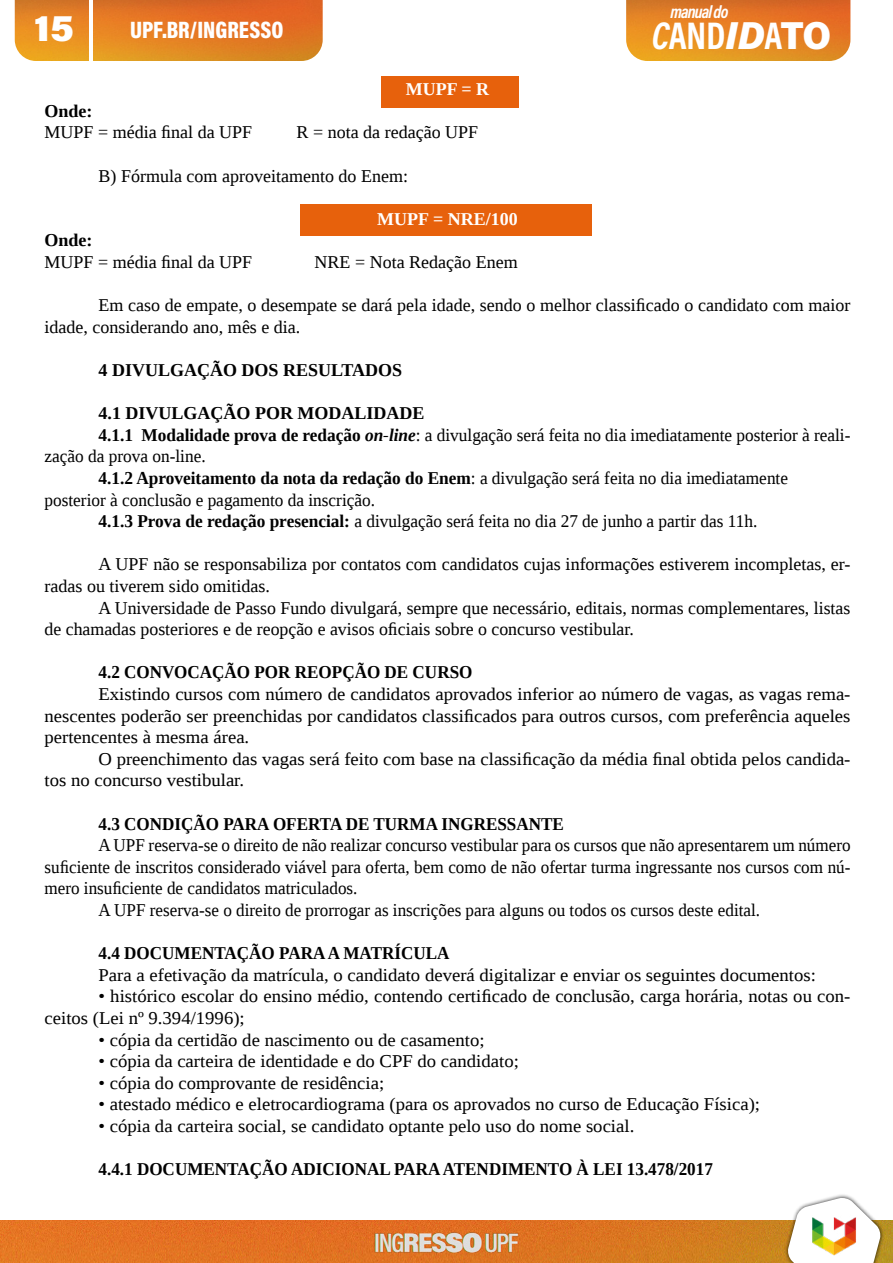
<style>
.page{position:relative;width:893px;height:1263px;background:#fff}
.page>*{position:absolute;margin:0;border:0;box-sizing:border-box;transform-origin:0 0}
.t1{font:39px "Acumin Variable Concept";letter-spacing:-.005em;color:#fff;scale:.95 1}
.t2{font:37.5px "Acumin Variable Concept";color:#fff;scale:1.05 1}
.t3{font:24px "Acumin Variable Concept";color:#fff;scale:.95 1}
.t4{font:18px/21.6px "Liberation Serif";color:#000;scale:1.04 1}
.t5{font:18px/21.6px "Liberation Serif";color:#000}
.t6{font:18px "Liberation Serif";color:#000;scale:.95 1}
.t7{font:18px "Liberation Serif";color:#000;scale:.96 1}
.t8{font:700 18px "Liberation Serif";color:#000;scale:.95 1}
.t9{font:700 18px "Liberation Serif";color:#000;scale:.96 1}
.t10{font:700 18px "Liberation Serif";color:#000}
.t11{font:700 18px "Liberation Serif";color:#fff}
.t12{font:18px "Acumin Variable Concept";letter-spacing:-.05em;color:#fff;scale:.95 1}
.s1{font-weight:700}
.s2{font-weight:700;font-style:italic}
.s3{font-weight:400}
</style>
<div class="page">
<img style="left:0;top:1220px;width:893px;height:43px">
<img style="left:15px;top:0;width:308px;height:61px">
<img style="left:626px;top:0;width:224px;height:61px">
<div style="left:784px;top:1194px;width:100px;height:69px;background:#000;opacity:.75"></div>
<svg style="left:787px;top:1197px;width:94px;height:66px"></svg>
<hr style="left:89px;top:0;width:3px;height:61px;background:#fff">
<img style="left:806px;top:1208px;width:56px;height:55px">
<img style="left:372px;top:1228px;width:149px;height:28px">
<div style="left:380px;top:76px;width:138px;height:32px;background:#e7610c"></div>
<div style="left:301px;top:204px;width:291px;height:31px;background:#e7610c"></div>
<h2 class="t2" style="left:34px;top:2px;width:40px">15</h2>
<h3 class="t3" style="left:130px;top:13px;width:163px">UPF.BR/INGRESSO</h3>
<p class="t11" style="left:406px;top:77px;width:85px">MUPF = R</p>
<p class="t12" style="left:670px;top:-1px;width:62px">manual do</p>
<h1 class="t1" style="left:652px;top:8px;width:190px">CANDIDATO</h1>
<p class="t10" style="left:45px;top:99px;width:50px">Onde:</p>
<p class="t5" style="left:45px;top:121px;width:209px">MUPF = média final da UPF</p>
<p class="t5" style="left:297px;top:121px;width:183px">R = nota da redação UPF</p>
<p class="t5" style="left:99px;top:165px;width:311px">B) Fórmula com aproveitamento do Enem:</p>
<p class="t11" style="left:377px;top:207px;width:142px">MUPF = NRE/100</p>
<p class="t10" style="left:45px;top:228px;width:50px">Onde:</p>
<p class="t5" style="left:45px;top:251px;width:209px">MUPF = média final da UPF</p>
<p class="t5" style="left:315px;top:251px;width:205px">NRE = Nota Redação Enem</p>
<p class="t5" style="left:45px;top:294px;width:807px;text-indent:54px">Em caso de empate, o desempate se dará pela idade, sendo o melhor classificado o candidato com maior idade, considerando ano, mês e dia.</p>
<p class="t10" style="left:99px;top:358px;width:305px">4 DIVULGAÇÃO DOS RESULTADOS</p>
<p class="t10" style="left:99px;top:401px;width:327px">4.1 DIVULGAÇÃO POR MODALIDADE</p>
<p class="t7" style="left:99px;top:423px;width:785px"><span class="s1">4.1.1 Modalidade prova de redação</span> <span class="s2">on-line</span>: a divulgação será feita no dia imediatamente posterior à reali-</p>
<p class="t7" style="left:45px;top:445px;width:169px">zação da prova on-line.</p>
<p class="t9" style="left:99px;top:466px;width:720px">4.1.2 Aproveitamento da nota da redação do Enem<span class="s3">: a divulgação será feita no dia imediatamente</span></p>
<p class="t7" style="left:45px;top:488px;width:346px">posterior à conclusão e pagamento da inscrição.</p>
<p class="t7" style="left:99px;top:509px;width:688px"><span class="s1">4.1.3 Prova de redação presencial:</span> a divulgação será feita no dia 27 de junho a partir das 11h.</p>
<p class="t5" style="left:45px;top:553px;width:807px;text-indent:54px">A UPF não se responsabiliza por contatos com candidatos cujas informações estiverem incompletas, er&shy;radas ou tiverem sido omitidas.</p>
<p class="t5" style="left:45px;top:597px;width:807px;text-indent:54px">A Universidade de Passo Fundo divulgará, sempre que necessário, editais, normas complementares, listas de chamadas posteriores e de reopção e avisos oficiais sobre o concurso vestibular.</p>
<p class="t8" style="left:99px;top:660px;width:395px">4.2 CONVOCAÇÃO POR REOPÇÃO DE CURSO</p>
<p class="t4" style="left:45px;top:683px;width:776px;text-align:justify;text-indent:54px">Existindo cursos com número de candidatos aprovados inferior ao número de vagas, as vagas rema&shy;nescentes poderão ser preenchidas por candidatos classificados para outros cursos, com preferência aqueles pertencentes à mesma área.</p>
<p class="t4" style="left:45px;top:748px;width:776px;text-indent:54px">O preenchimento das vagas será feito com base na classificação da média final obtida pelos candida&shy;tos no concurso vestibular.</p>
<p class="t8" style="left:99px;top:811px;width:491px">4.3 CONDIÇÃO PARA OFERTA DE TURMA INGRESSANTE</p>
<p class="t6" style="left:99px;top:833px;width:793px">A UPF reserva-se o direito de não realizar concurso vestibular para os cursos que não apresentarem um número</p>
<p class="t6" style="left:45px;top:855px;width:850px">suficiente de inscritos considerado viável para oferta, bem como de não ofertar turma ingressante nos cursos com nú-</p>
<p class="t6" style="left:45px;top:877px;width:331px">mero insuficiente de candidatos matriculados.</p>
<p class="t6" style="left:99px;top:898px;width:698px">A UPF reserva-se o direito de prorrogar as inscrições para alguns ou todos os cursos deste edital.</p>
<p class="t8" style="left:99px;top:941px;width:371px">4.4 DOCUMENTAÇÃO PARA A MATRÍCULA</p>
<p class="t4" style="left:99px;top:964px;width:691px">Para a efetivação da matrícula, o candidato deverá digitalizar e enviar os seguintes documentos:</p>
<p class="t4" style="left:45px;top:985px;width:776px;text-indent:54px">• histórico escolar do ensino médio, contendo certificado de conclusão, carga horária, notas ou con&shy;ceitos (Lei nº 9.394/1996);</p>
<p class="t4" style="left:99px;top:1029px;width:373px">• cópia da certidão de nascimento ou de casamento;</p>
<p class="t4" style="left:99px;top:1050px;width:406px">• cópia da carteira de identidade e do CPF do candidato;</p>
<p class="t4" style="left:99px;top:1072px;width:276px">• cópia do comprovante de residência;</p>
<p class="t4" style="left:99px;top:1093px;width:638px">• atestado médico e eletrocardiograma (para os aprovados no curso de Educação Física);</p>
<p class="t4" style="left:99px;top:1115px;width:517px">• cópia da carteira social, se candidato optante pelo uso do nome social.</p>
<p class="t8" style="left:99px;top:1157px;width:648px">4.4.1 DOCUMENTAÇÃO ADICIONAL PARA ATENDIMENTO À LEI 13.478/2017</p>
</div>
